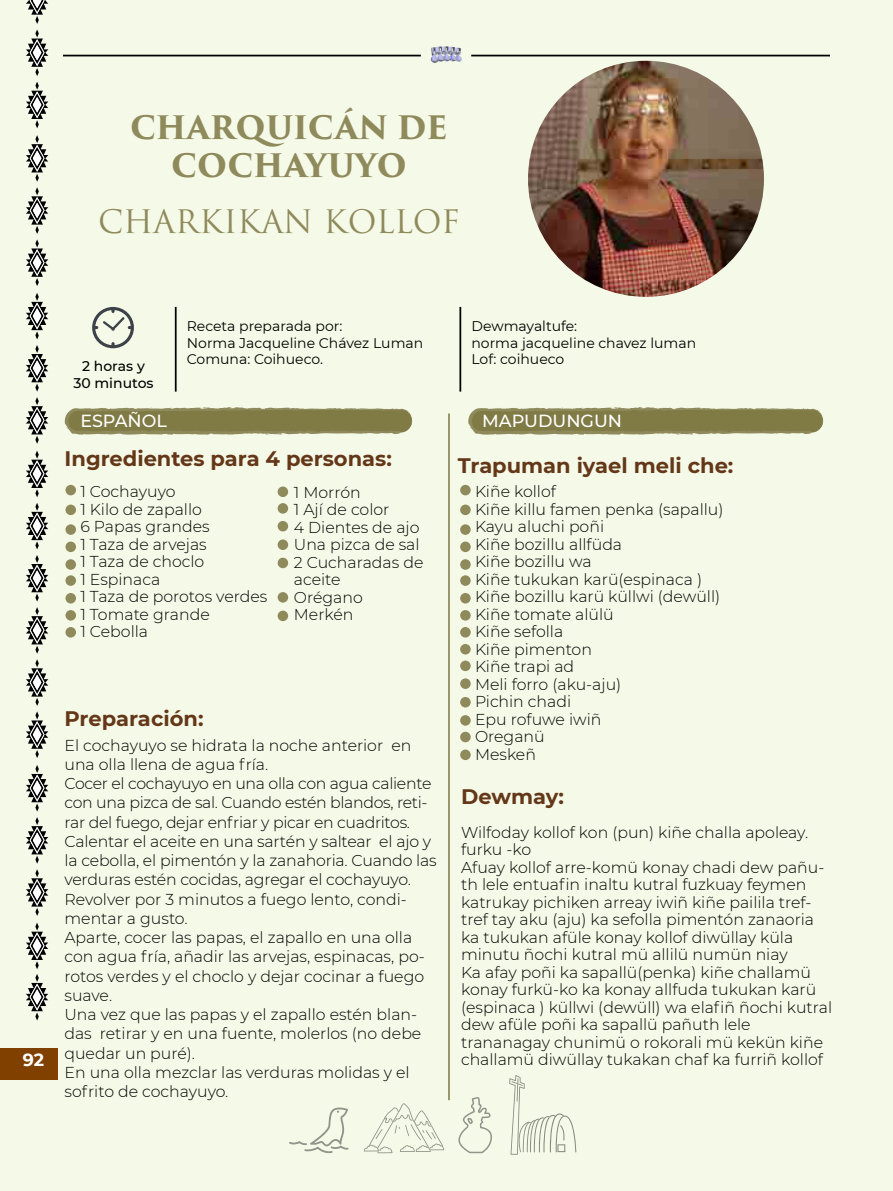
<style>
.page{position:relative;width:893px;height:1191px;background:#f5fae8}
.page>*{position:absolute;margin:0;border:0;box-sizing:border-box;transform-origin:0 0}
.t1{font:700 31.5px/37.8px "Trajan Pro 3";color:#8f8a5c;text-align:center}
.t2{font:31.5px "Trajan Pro 3";color:#8f8a5c}
.t3{font:700 21px "Montserrat";color:#643718}
.t4{font:500 17.5px "Montserrat";color:#fff}
.t5{font:700 17.5px "Montserrat";color:#fff}
.t6{font:300 15.75px/17.5px "Montserrat";color:#000}
.t7{font:14px/16.8px "Montserrat";color:#000}
.t8{font:500 14px/16.8px "Montserrat";color:#000;text-align:center}
</style>
<div class="page">
<div style="left:0;top:1047px;width:57px;height:32px;background:#804000"></div>
<svg style="left:26px;top:0;width:22px;height:24px"></svg>
<svg style="left:26px;top:30px;width:22px;height:46px"></svg>
<svg style="left:26px;top:82px;width:22px;height:46px"></svg>
<svg style="left:26px;top:135px;width:22px;height:151px"></svg>
<svg style="left:26px;top:293px;width:22px;height:46px"></svg>
<svg style="left:26px;top:345px;width:22px;height:46px"></svg>
<svg style="left:26px;top:397px;width:22px;height:47px"></svg>
<svg style="left:26px;top:451px;width:22px;height:46px"></svg>
<svg style="left:26px;top:503px;width:22px;height:46px"></svg>
<svg style="left:26px;top:555px;width:22px;height:46px"></svg>
<svg style="left:26px;top:607px;width:22px;height:151px"></svg>
<svg style="left:26px;top:765px;width:22px;height:46px"></svg>
<svg style="left:26px;top:817px;width:22px;height:46px"></svg>
<svg style="left:26px;top:869px;width:22px;height:47px"></svg>
<svg style="left:26px;top:922px;width:22px;height:98px"></svg>
<svg style="left:468px;top:407px;width:355px;height:28px;background:#8e8959"></svg>
<svg style="left:64px;top:407px;width:348px;height:28px;background:#8e8a5a"></svg>
<svg style="left:509px;top:1075px;width:67px;height:79px"></svg>
<svg style="left:458px;top:1097px;width:34px;height:56px"></svg>
<svg style="left:289px;top:1107px;width:60px;height:46px"></svg>
<svg style="left:364px;top:1103px;width:80px;height:50px"></svg>
<svg style="left:92px;top:307px;width:42px;height:41px"></svg>
<div style="left:65px;top:485px;width:11px;height:10px;background:#8f8a5c;border-radius:50%"></div>
<div style="left:460px;top:485px;width:11px;height:10px;background:#8f8a5c;border-radius:50%"></div>
<div style="left:65px;top:504px;width:11px;height:11px;background:#8f8a5c;border-radius:50%"></div>
<div style="left:460px;top:504px;width:11px;height:11px;background:#8f8a5c;border-radius:50%"></div>
<div style="left:65px;top:524px;width:11px;height:11px;background:#8f8a5c;border-radius:50%"></div>
<div style="left:460px;top:524px;width:11px;height:11px;background:#8f8a5c;border-radius:50%"></div>
<div style="left:65px;top:541px;width:11px;height:11px;background:#8f8a5c;border-radius:50%"></div>
<div style="left:460px;top:541px;width:11px;height:11px;background:#8f8a5c;border-radius:50%"></div>
<div style="left:65px;top:575px;width:11px;height:11px;background:#8f8a5c;border-radius:50%"></div>
<div style="left:460px;top:575px;width:11px;height:11px;background:#8f8a5c;border-radius:50%"></div>
<div style="left:65px;top:559px;width:11px;height:11px;background:#8f8a5c;border-radius:50%"></div>
<div style="left:460px;top:559px;width:11px;height:11px;background:#8f8a5c;border-radius:50%"></div>
<div style="left:65px;top:593px;width:11px;height:10px;background:#8f8a5c;border-radius:50%"></div>
<div style="left:460px;top:593px;width:11px;height:10px;background:#8f8a5c;border-radius:50%"></div>
<div style="left:278px;top:503px;width:10px;height:10px;background:#8f8a5c;border-radius:50%"></div>
<div style="left:460px;top:660px;width:11px;height:11px;background:#8f8a5c;border-radius:50%"></div>
<div style="left:460px;top:731px;width:11px;height:11px;background:#8f8a5c;border-radius:50%"></div>
<div style="left:278px;top:486px;width:10px;height:11px;background:#8f8a5c;border-radius:50%"></div>
<div style="left:460px;top:644px;width:11px;height:10px;background:#8f8a5c;border-radius:50%"></div>
<div style="left:278px;top:557px;width:10px;height:11px;background:#8f8a5c;border-radius:50%"></div>
<div style="left:460px;top:715px;width:11px;height:10px;background:#8f8a5c;border-radius:50%"></div>
<div style="left:278px;top:539px;width:10px;height:11px;background:#8f8a5c;border-radius:50%"></div>
<div style="left:460px;top:697px;width:11px;height:10px;background:#8f8a5c;border-radius:50%"></div>
<div style="left:278px;top:610px;width:10px;height:11px;background:#8f8a5c;border-radius:50%"></div>
<div style="left:65px;top:627px;width:11px;height:10px;background:#8f8a5c;border-radius:50%"></div>
<div style="left:460px;top:627px;width:11px;height:10px;background:#8f8a5c;border-radius:50%"></div>
<div style="left:65px;top:610px;width:11px;height:10px;background:#8f8a5c;border-radius:50%"></div>
<div style="left:460px;top:610px;width:11px;height:10px;background:#8f8a5c;border-radius:50%"></div>
<div style="left:278px;top:521px;width:10px;height:10px;background:#8f8a5c;border-radius:50%"></div>
<div style="left:460px;top:678px;width:11px;height:11px;background:#8f8a5c;border-radius:50%"></div>
<div style="left:278px;top:592px;width:10px;height:10px;background:#8f8a5c;border-radius:50%"></div>
<div style="left:460px;top:749px;width:11px;height:11px;background:#8f8a5c;border-radius:50%"></div>
<hr style="left:448px;top:413px;width:2px;height:687px;background:#8f8a5c">
<hr style="left:175px;top:307px;width:2px;height:84px;background:#000">
<hr style="left:459px;top:307px;width:2px;height:84px;background:#000">
<img style="left:528px;top:61px;width:236px;height:236px;border-radius:118px">
<img style="left:431px;top:46px;width:31px;height:17px">
<hr style="left:63px;top:55px;width:358px;height:1px;background:#000">
<hr style="left:471px;top:55px;width:359px;height:1px;background:#000">
<h1 class="t1" style="left:130px;top:109px;width:319px">CHARQUICÁN DE<br>COCHAYUYO</h1>
<h1 class="t2" style="left:98px;top:200px;width:363px">CHARKIKAN KOLLOF</h1>
<p class="t5" style="left:23px;top:1046px;width:23px">92</p>
<p class="t7" style="left:187px;top:317px;width:238px">Receta preparada por:<br>Norma Jacqueline Chávez Luman<br>Comuna: Coihueco.</p>
<p class="t7" style="left:471px;top:317px;width:226px">Dewmayaltufe:<br>norma jacqueline chavez luman<br>Lof: coihueco</p>
<p class="t8" style="left:73px;top:357px;width:82px">2 horas y<br>30 minutos</p>
<p class="t4" style="left:80px;top:409px;width:88px">ESPAÑOL</p>
<p class="t4" style="left:482px;top:409px;width:141px">MAPUDUNGUN</p>
<h2 class="t3" style="left:64px;top:443px;width:329px">Ingredientes para 4 personas:</h2>
<h2 class="t3" style="left:458px;top:451px;width:277px">Trapuman iyael meli che:</h2>
<p class="t6" style="left:80px;top:482px;width:188px">1 Cochayuyo<br>1 Kilo de zapallo<br>6 Papas grandes<br>1 Taza de arvejas<br>1 Taza de choclo<br>1 Espinaca<br>1 Taza de porotos verdes<br>1 Tomate grande<br>1 Cebolla</p>
<p class="t6" style="left:475px;top:482px;width:250px">Kiñe kollof<br>Kiñe killu famen penka (sapallu)<br>Kayu aluchi poñi<br>Kiñe bozillu allfüda<br>Kiñe bozillu wa<br>Kiñe tukukan karü(espinaca )<br>Kiñe bozillu karü küllwi (dewüll)<br>Kiñe tomate alülü<br>Kiñe sefolla<br>Kiñe pimenton<br>Kiñe trapi ad<br>Meli forro (aku-aju)<br>Pichin chadi<br>Epu rofuwe iwiñ<br>Oreganü<br>Meskeñ</p>
<p class="t6" style="left:294px;top:483px;width:131px">1 Morrón<br>1 Ají de color<br>4 Dientes de ajo<br>Una pizca de sal<br>2 Cucharadas de aceite<br>Orégano<br>Merkén</p>
<h2 class="t3" style="left:64px;top:703px;width:141px">Preparación:</h2>
<p class="t6" style="left:64px;top:735px;width:374px;line-height:19.2px">El cochayuyo se hidrata la noche anterior en una olla llena de agua fría.<br>Cocer el cochayuyo en una olla con agua caliente con una pizca de sal. Cuando estén blandos, reti&shy;rar del fuego, dejar enfriar y picar en cuadritos.<br>Calentar el aceite en una sartén y saltear el ajo y la cebolla, el pimentón y la zanahoria. Cuando las verduras estén cocidas, agregar el cochayuyo.<br>Revolver por 3 minutos a fuego lento, condi&shy;mentar a gusto.<br>Aparte, cocer las papas, el zapallo en una olla con agua fría, añadir las arvejas, espinacas, po&shy;rotos verdes y el choclo y dejar cocinar a fuego suave.<br>Una vez que las papas y el zapallo estén blan&shy;das retirar y en una fuente, molerlos (no debe quedar un puré).<br>En una olla mezclar las verduras molidas y el sofrito de cochayuyo.</p>
<h2 class="t3" style="left:461px;top:781px;width:104px">Dewmay:</h2>
<p class="t6" style="left:461px;top:823px;width:373px">Wilfoday kollof kon (pun) kiñe challa apoleay. furku -ko<br>Afuay kollof arre-komü konay chadi dew pañu&shy;th lele entuafin inaltu kutral fuzkuay feymen katrukay pichiken arreay iwiñ kiñe pailila tref&shy;tref tay aku (aju) ka sefolla pimentón zanaoria ka tukukan afüle konay kollof diwüllay küla minutu ñochi kutral mü allilü numün niay<br>Ka afay poñi ka sapallü(penka) kiñe challamü konay furkü-ko ka konay allfuda tukukan karü (espinaca ) küllwi (dewüll) wa elafiñ ñochi kutral dew afüle poñi ka sapallü pañuth lele trananagay chunimü o rokorali mü kekün kiñe challamü diwüllay tukakan chaf ka furriñ kollof</p>
</div>
